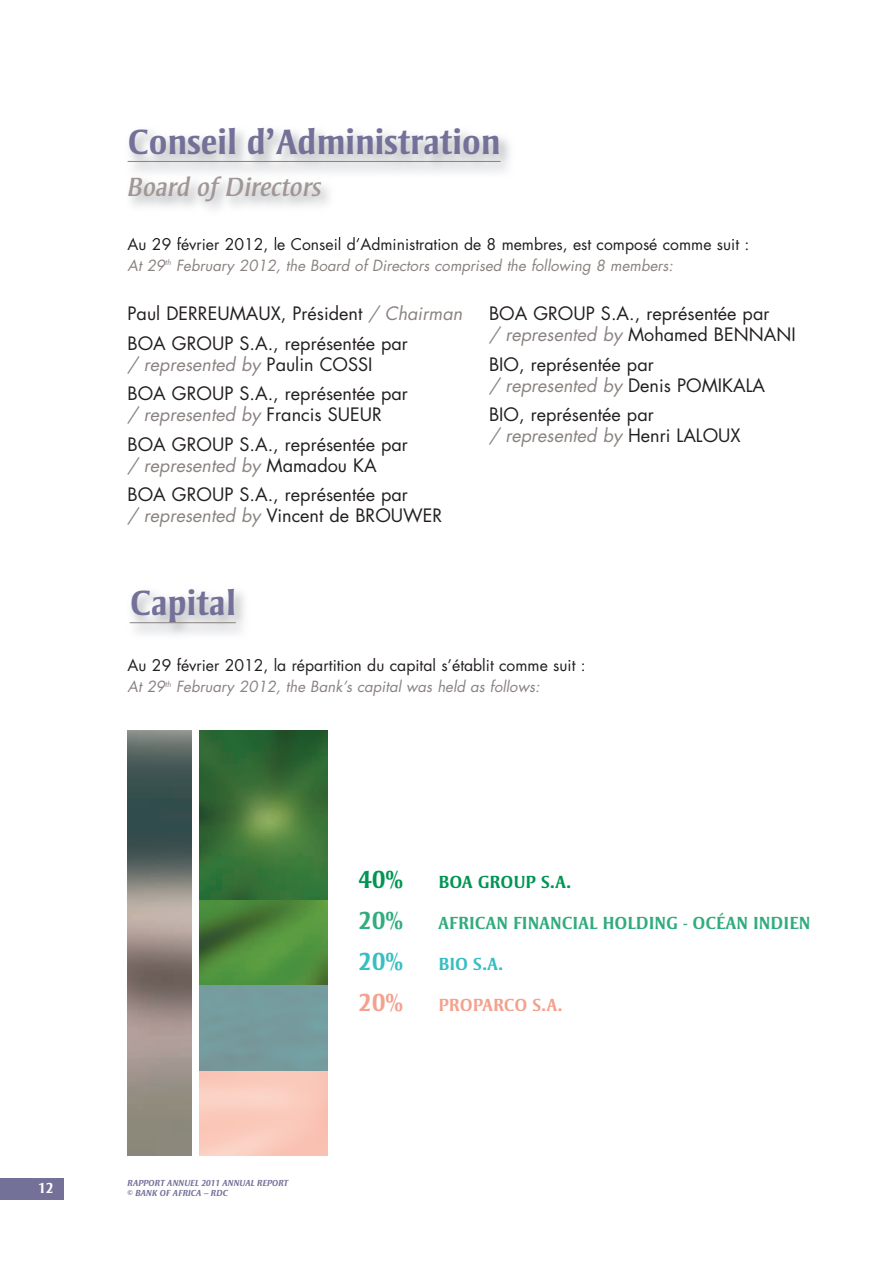
<style>
.page{position:relative;width:893px;height:1263px;background:#fff}
.page>*{position:absolute;margin:0;border:0;box-sizing:border-box;transform-origin:0 0}
.t1{font:700 36px "Strayhorn";color:#747199}
.t2{font:italic 27px "Strayhorn";color:#a09795}
.t3{font:700 25.5px "Strayhorn";color:#009554}
.t4{font:700 25.5px "Strayhorn";color:#31ac7e}
.t5{font:700 25.5px "Strayhorn";color:#38bec2}
.t6{font:700 25.5px "Strayhorn";color:#f4a18e}
.t7{font:18px/29.5px "Futura";color:#231f20}
.t8{font:700 18px "Strayhorn";color:#31ac7e}
.t9{font:700 18px "Strayhorn";color:#009554}
.t10{font:700 18px "Strayhorn";color:#f4a18e}
.t11{font:700 18px "Strayhorn";color:#38bec2}
.t12{font:15.75px "Futura";color:#231f20}
.t13{font:italic 15px "Futura";color:#8a8280}
.t14{font:700 15px "Strayhorn";color:#fff}
.t15{font:italic 700 9px/10.8px "Strayhorn";color:#747199}
.s1{font-style:italic;color:#8a8280}
</style>
<div class="page">
<div style="left:0;top:1178px;width:64px;height:21px;background:#747199"></div>
<hr style="left:130px;top:622px;width:106px;height:1px;background:#8a8280">
<img style="left:200px;top:730px;width:127px;height:171px">
<div style="left:200px;top:1071px;width:127px;height:85px;background:#fac9bb"></div>
<svg style="left:200px;top:901px;width:127px;height:85px;background:#4e8a3c"></svg>
<div style="left:200px;top:986px;width:127px;height:85px;background:#759b9e"></div>
<img style="left:127px;top:130px;width:529px;height:109px">
<img style="left:132px;top:237px;width:178px;height:2px">
<hr style="left:128px;top:161px;width:373px;height:1px;background:#8a8280">
<img style="left:128px;top:730px;width:63px;height:426px">
<p class="t14" style="left:38px;top:1182px;width:17px">12</p>
<h1 class="t1" style="left:128px;top:128px;width:375px">Conseil d’Administration</h1>
<h2 class="t2" style="left:128px;top:176px;width:195px">Board of Directors</h2>
<p class="t12" style="left:128px;top:237px;width:623px">Au 29 février 2012, le Conseil d’Administration de 8 membres, est composé comme suit :</p>
<p class="t13" style="left:128px;top:259px;width:547px">At 29<sup>th</sup> February 2012, the Board of Directors comprised the following 8 members:</p>
<p class="t7" style="left:128px;top:301px;width:336px">Paul DERREUMAUX, Président <span class="s1">/ Chairman<br></span>BOA GROUP S.A., représentée par</p>
<p class="t7" style="left:128px;top:351px;width:282px"><span class="s1">/ represented by</span> Paulin COSSI<br>BOA GROUP S.A., représentée par</p>
<p class="t7" style="left:128px;top:402px;width:282px"><span class="s1">/ represented by</span> Francis SUEUR<br>BOA GROUP S.A., représentée par</p>
<p class="t7" style="left:128px;top:452px;width:282px"><span class="s1">/ represented by</span> Mamadou KA<br>BOA GROUP S.A., représentée par</p>
<p class="t7" style="left:128px;top:503px;width:316px"><span class="s1">/ represented by</span> Vincent de BROUWER</p>
<h1 class="t1" style="left:130px;top:589px;width:108px">Capital</h1>
<p class="t7" style="left:489px;top:305px;width:308px;line-height:21px">BOA GROUP S.A., représentée par<br><span class="s1">/ represented by</span> Mohamed BENNANI</p>
<p class="t7" style="left:489px;top:355px;width:278px;line-height:21px">BIO, représentée par<br><span class="s1">/ represented by</span> Denis POMIKALA</p>
<p class="t7" style="left:489px;top:406px;width:253px;line-height:21px">BIO, représentée par<br><span class="s1">/ represented by</span> Henri LALOUX</p>
<p class="t12" style="left:128px;top:658px;width:460px">Au 29 février 2012, la répartition du capital s’établit comme suit :</p>
<p class="t13" style="left:128px;top:680px;width:414px">At 29<sup>th</sup> February 2012, the Bank’s capital was held as follows:</p>
<p class="t15" style="left:128px;top:1178px;width:162px">RAPPORT ANNUEL 2011 ANNUAL REPORT © BANK OF AFRICA – RDC</p>
<h3 class="t3" style="left:359px;top:869px;width:46px">40%</h3>
<p class="t9" style="left:438px;top:875px;width:134px">BOA GROUP S.A.</p>
<h3 class="t4" style="left:359px;top:910px;width:46px">20%</h3>
<p class="t8" style="left:438px;top:916px;width:374px">AFRICAN FINANCIAL HOLDING - OCÉAN INDIEN</p>
<h3 class="t5" style="left:359px;top:952px;width:46px">20%</h3>
<p class="t11" style="left:438px;top:957px;width:67px">BIO S.A.</p>
<h3 class="t6" style="left:359px;top:993px;width:46px">20%</h3>
<p class="t10" style="left:438px;top:998px;width:126px">PROPARCO S.A.</p>
</div>
